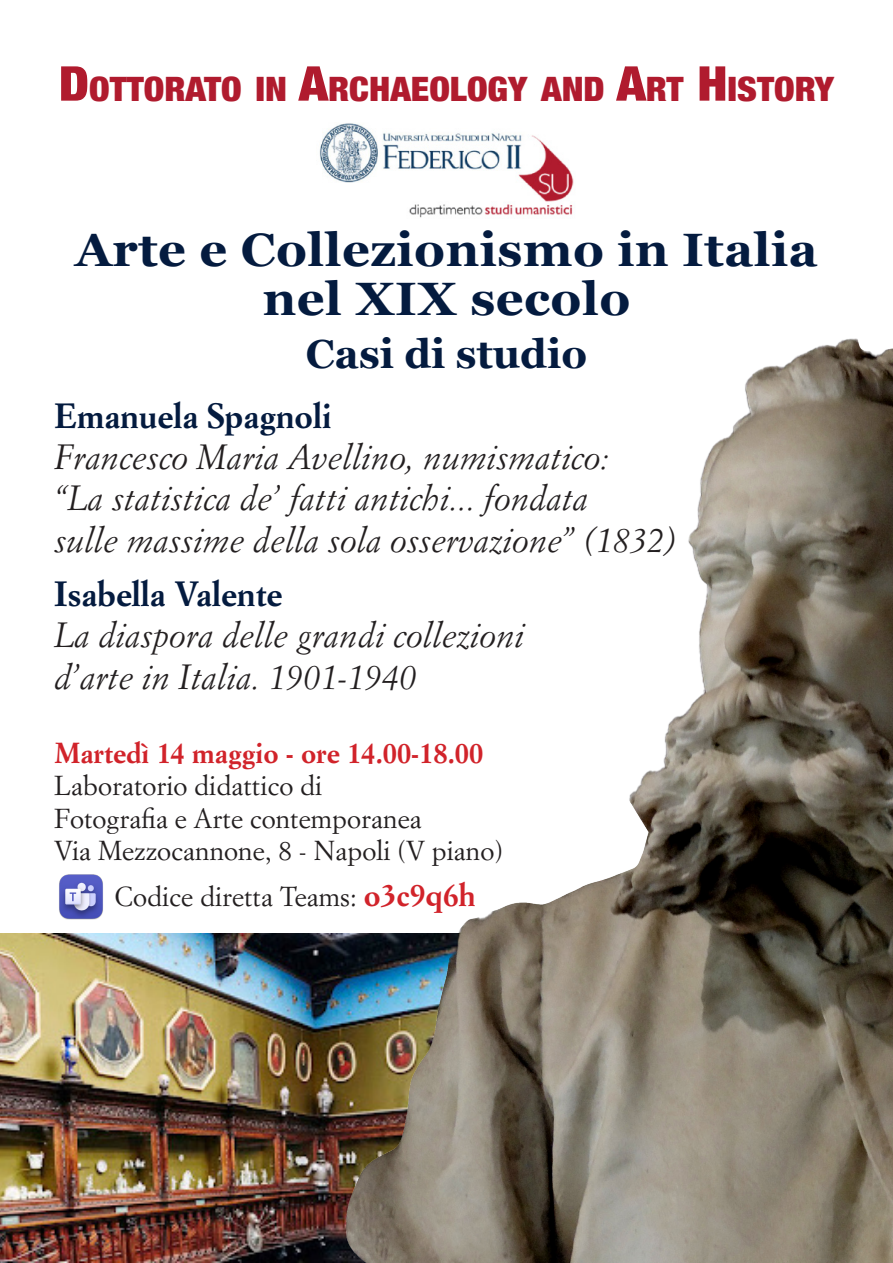
<style>
.page{position:relative;width:893px;height:1263px;background:#fff}
.page>*{position:absolute;margin:0;border:0;box-sizing:border-box;transform-origin:0 0}
.t1{font:700 46.8px "Georgia";letter-spacing:.01em;color:#041b3f;scale:1.04 1}
.t2{font:700 40.5px "Georgia";color:#041b3f}
.t3{font:italic 34.5px "Simoncini Garamond Std";color:#231f20}
.t4{font:700 34.5px "Simoncini Garamond Std";color:#041b3f}
.t5{font:900 condensed 33.6px "Helvetica Neue";color:#b01b2e;scale:1.1 1}
.t6{font:700 28.5px "Simoncini Garamond Std";color:#d1232a}
.t7{font:27px "Simoncini Garamond Std";color:#231f20}
.s1{font-size:48px}
.s2{font-weight:700;font-size:31.5px;color:#d1232a}
</style>
<div class="page">
<img style="left:0;top:933px;width:313px;height:330px">
<img style="left:319px;top:123px;width:255px;height:95px">
<img style="left:313px;top:338px;width:580px;height:925px">
<img style="left:59px;top:874px;width:44px;height:46px">
<p class="t5" style="left:59px;top:61px;width:706px"><span class="s1">D</span>OTTORATO IN <span class="s1">A</span>RCHAEOLOGY AND <span class="s1">A</span>RT <span class="s1">H</span>ISTORY</p>
<p class="t1" style="left:75px;top:214px;width:716px">Arte e Collezionismo in Italia</p>
<p class="t1" style="left:263px;top:264px;width:355px">nel XIX secolo</p>
<p class="t2" style="left:306px;top:323px;width:283px">Casi di studio</p>
<p class="t4" style="left:54px;top:394px;width:279px">Emanuela Spagnoli</p>
<p class="t3" style="left:54px;top:436px;width:556px">Francesco Maria Avellino, numismatico:</p>
<p class="t3" style="left:54px;top:478px;width:536px">“La statistica de’ fatti antichi... fondata</p>
<p class="t3" style="left:54px;top:519px;width:623px">sulle massime della sola osservazione” (1832)</p>
<p class="t4" style="left:54px;top:572px;width:230px">Isabella Valente</p>
<p class="t3" style="left:54px;top:615px;width:472px">La diaspora delle grandi collezioni</p>
<p class="t3" style="left:54px;top:656px;width:364px">d’arte in Italia. 1901-1940</p>
<p class="t6" style="left:54px;top:735px;width:431px">Martedì 14 maggio - ore 14.00-18.00</p>
<p class="t7" style="left:54px;top:769px;width:270px">Laboratorio didattico di</p>
<p class="t7" style="left:54px;top:802px;width:369px">Fotografia e Arte contemporanea</p>
<p class="t7" style="left:54px;top:834px;width:451px">Via Mezzocannone, 8 - Napoli (V piano)</p>
<p class="t7" style="left:115px;top:880px;width:363px">Codice diretta Teams: <span class="s2">o3c9q6h</span></p>
</div>
